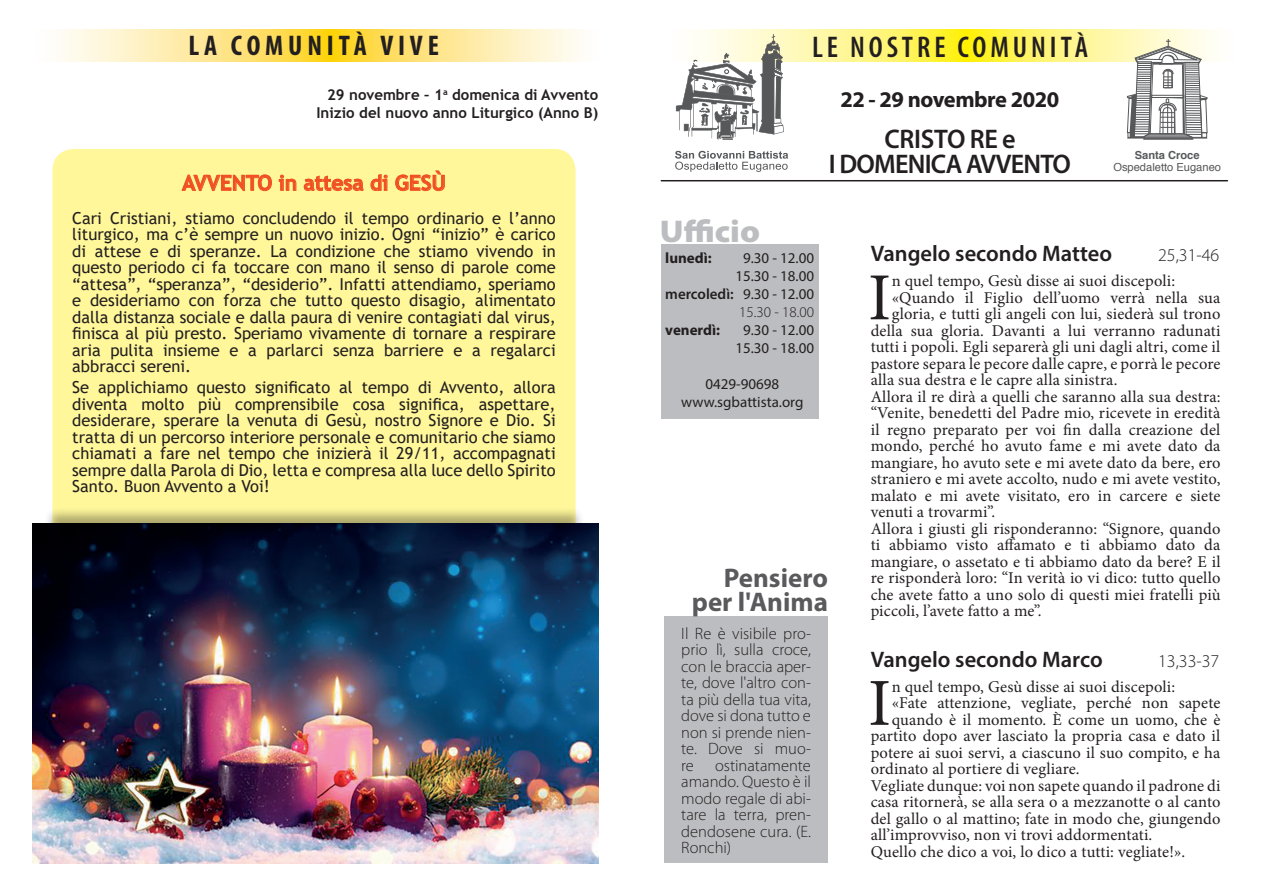
<style>
.page{position:relative;width:1263px;height:893px;background:#fff}
.page>*{position:absolute;margin:0;border:0;box-sizing:border-box;transform-origin:0 0}
.t1{font:67.2px "Minion Pro";color:#231f20}
.t2{font:900 semi-expanded 31.5px "Myriad Pro";color:#bcbdc0}
.t3{font:600 condensed 30px "Myriad Pro";letter-spacing:.13em;color:#231f20}
.t4{font:700 condensed 28.5px "Myriad Pro";letter-spacing:.17em;color:#231f20}
.t5{font:600 27px/25.5px "Myriad Pro";letter-spacing:-.03em;color:#231f20;text-align:center}
.t6{font:700 27px/24px "Myriad Pro";color:#5a5a5d;text-align:right}
.t7{font:600 22.5px "Myriad Pro";color:#231f20}
.t8{font:700 22.5px "Myriad Pro";letter-spacing:-.02em;color:#231f20}
.t9{font:700 21px "Trebuchet MS";color:#f05022}
.t10{font:300 18px "Myriad Pro";color:#231f20}
.t11{font:16.5px "Minion Pro";letter-spacing:.01em;color:#231f20}
.t12{font:16.5px/16.5px "Trebuchet MS";color:#231f20;text-align:justify}
.t13{font:300 16.5px/16.5px "Myriad Pro";color:#231f20;text-align:justify}
.t14{font:15px/18px "Myriad Pro";color:#231f20;text-align:center}
.t15{font:700 15px/18px "Trebuchet MS";color:#231f20;text-align:right}
.t16{font:700 15px "Myriad Pro";color:#231f20}
.t17{font:11.1px "Helvetica";color:#57585a}
.t18{font:700 11.1px "Helvetica";color:#57585a}
.s1{font-weight:600}
.s2{font-weight:300}
.s3{font-weight:700}
</style>
<div class="page">
<svg style="left:698px;top:30px;width:516px;height:32px;background:#fff57d"></svg>
<svg style="left:675px;top:151px;width:113px;height:21px"></svg>
<svg style="left:676px;top:34px;width:108px;height:106px"></svg>
<svg style="left:1127px;top:39px;width:80px;height:101px"></svg>
<div style="left:661px;top:244px;width:158px;height:175px;background:#bcbdc0"></div>
<div style="left:52px;top:149px;width:523px;height:405px;background:#fff79a;border-radius:21px"></div>
<div style="left:44px;top:507px;width:541px;height:63px;background:#231f20;opacity:.75"></div>
<img style="left:33px;top:524px;width:565px;height:339px">
<svg style="left:61px;top:30px;width:520px;height:32px;background:#fee893"></svg>
<hr style="left:661px;top:180px;width:566px;height:1px;background:#231f20">
<div style="left:664px;top:617px;width:164px;height:246px;background:#bcbdc0"></div>
<svg style="left:181px;top:174px;width:91px;height:17px"></svg>
<svg style="left:279px;top:174px;width:18px;height:17px"></svg>
<svg style="left:304px;top:175px;width:60px;height:16px"></svg>
<svg style="left:370px;top:174px;width:18px;height:17px"></svg>
<svg style="left:395px;top:170px;width:50px;height:21px"></svg>
<h3 class="t4" style="left:188px;top:28px;width:252px">LA COMUNITÀ VIVE</h3>
<p class="t15" style="left:316px;top:86px;width:283px">29 novembre – 1<sup>a</sup> domenica di Avvento<br>Inizio del nuovo anno Liturgico (Anno B)</p>
<p class="t9" style="left:182px;top:170px;width:265px">AVVENTO in attesa di GESÙ</p>
<p class="t12" style="left:72px;top:210px;width:485px">Cari Cristiani, stiamo concludendo il tempo ordinario e l’anno liturgico, ma c’è sempre un nuovo inizio. Ogni “inizio” è carico di attese e di speranze. La condizione che stiamo vivendo in questo periodo ci fa toccare con mano il senso di parole come “attesa”, “speranza”, “desiderio”. Infatti attendiamo, speriamo e desideriamo con forza che tutto questo disagio, alimentato dalla distanza sociale e dalla paura di venire contagiati dal virus, finisca al più presto. Speriamo vivamente di tornare a respirare aria pulita insieme e a parlarci senza barriere e a regalarci abbracci sereni.</p>
<p class="t12" style="left:72px;top:379px;width:485px">Se applichiamo questo significato al tempo di Avvento, allora diventa molto più comprensibile cosa significa, aspettare, desiderare, sperare la venuta di Gesù, nostro Signore e Dio. Si tratta di un percorso interiore personale e comunitario che siamo chiamati a fare nel tempo che inizierà il 29/11, accompagnati sempre dalla Parola di Dio, letta e compresa alla luce dello Spirito Santo. Buon Avvento a Voi!</p>
<h3 class="t3" style="left:812px;top:30px;width:277px">LE NOSTRE COMUNITÀ</h3>
<h3 class="t8" style="left:840px;top:85px;width:220px">22 - 29 novembre 2020</h3>
<h3 class="t5" style="left:829px;top:125px;width:244px">CRISTO RE e<br>I DOMENICA AVVENTO</h3>
<p class="t18" style="left:1135px;top:147px;width:66px">Santa Croce</p>
<p class="t17" style="left:1113px;top:158px;width:109px">Ospedaletto Euganeo</p>
<h2 class="t2" style="left:660px;top:213px;width:102px">Ufficio</h2>
<p class="t16" style="left:665px;top:248px;width:48px">lunedì:</p>
<p class="t14" style="left:665px;top:249px;width:150px;text-align:right">9.30 - 12.00<br>15.30 - 18.00 <span class="s1">mercoledì:</span> 9.30 - 12.00<br><span class="s2">15.30 - 18.00</span></p>
<p class="t16" style="left:665px;top:320px;width:56px">venerdì:</p>
<p class="t14" style="left:735px;top:321px;width:80px">9.30 - 12.00<br>15.30 - 18.00</p>
<p class="t14" style="left:681px;top:375px;width:124px">0429-90698 www.sgbattista.org</p>
<h3 class="t6" style="left:692px;top:565px;width:138px">Pensiero per l'Anima</h3>
<p class="t13" style="left:681px;top:625px;width:131px">Il Re è visibile pro&shy;prio lì, sulla croce, con le braccia aper&shy;te, dove l'altro con&shy;ta più della tua vita, dove si dona tutto e non si prende nien&shy;te. Dove si muo&shy;re</p>
<p class="t13" style="left:681px;top:757px;width:131px;text-indent:34px">ostinatamente amando. Questo è il modo regale di abi&shy;tare la terra, pren&shy;dendosene cura. (E.<br>Ronchi)</p>
<h3 class="t7" style="left:871px;top:239px;width:243px">Vangelo secondo Matteo</h3>
<p class="t10" style="left:1158px;top:244px;width:63px">25,31-46</p>
<h1 class="t1" style="left:868px;top:253px;width:24px">I</h1>
<p class="t11" style="left:892px;top:270px;width:285px">n quel tempo, Gesù disse ai suoi discepoli:</p>
<p class="t11" style="left:892px;top:286px;width:330px">«Quando il Figlio dell’uomo verrà nella sua</p>
<p class="t11" style="left:892px;top:303px;width:330px">gloria, e tutti gli angeli con lui, siederà sul trono</p>
<p class="t11" style="left:871px;top:319px;width:351px">della sua gloria. Davanti a lui verranno radunati</p>
<p class="t11" style="left:871px;top:336px;width:351px">tutti i popoli. Egli separerà gli uni dagli altri, come il</p>
<p class="t11" style="left:871px;top:352px;width:351px">pastore separa le pecore dalle capre, e porrà le pecore</p>
<p class="t11" style="left:871px;top:369px;width:248px">alla sua destra e le capre alla sinistra.</p>
<p class="t11" style="left:871px;top:385px;width:351px">Allora il re dirà a quelli che saranno alla sua destra:</p>
<p class="t11" style="left:871px;top:402px;width:351px">“Venite, benedetti del Padre mio, ricevete in eredità</p>
<p class="t11" style="left:871px;top:418px;width:351px">il regno preparato per voi fin dalla creazione del</p>
<p class="t11" style="left:871px;top:435px;width:351px">mondo, perché ho avuto fame e mi avete dato da</p>
<p class="t11" style="left:871px;top:451px;width:351px">mangiare, ho avuto sete e mi avete dato da bere, ero</p>
<p class="t11" style="left:871px;top:468px;width:351px">straniero e mi avete accolto, nudo e mi avete vestito,</p>
<p class="t11" style="left:871px;top:484px;width:351px">malato e mi avete visitato, ero in carcere e siete</p>
<p class="t11" style="left:871px;top:501px;width:126px">venuti a trovarmi”.</p>
<p class="t11" style="left:871px;top:517px;width:351px">Allora i giusti gli risponderanno: “Signore, quando</p>
<p class="t11" style="left:871px;top:534px;width:351px">ti abbiamo visto affamato e ti abbiamo dato da</p>
<p class="t11" style="left:871px;top:550px;width:351px">mangiare, o assetato e ti abbiamo dato da bere? E il</p>
<p class="t11" style="left:871px;top:567px;width:351px">re risponderà loro: “In verità io vi dico: tutto quello</p>
<p class="t11" style="left:871px;top:583px;width:351px">che avete fatto a uno solo di questi miei fratelli più</p>
<p class="t11" style="left:871px;top:600px;width:173px">piccoli, l’avete fatto a me”.</p>
<h3 class="t7" style="left:871px;top:645px;width:233px">Vangelo secondo Marco</h3>
<p class="t10" style="left:1158px;top:650px;width:63px">13,33-37</p>
<h1 class="t1" style="left:868px;top:658px;width:24px">I</h1>
<p class="t11" style="left:892px;top:675px;width:285px">n quel tempo, Gesù disse ai suoi discepoli:</p>
<p class="t11" style="left:892px;top:692px;width:330px">«Fate attenzione, vegliate, perché non sapete</p>
<p class="t11" style="left:892px;top:708px;width:330px">quando è il momento. È come un uomo, che è</p>
<p class="t11" style="left:871px;top:725px;width:351px">partito dopo aver lasciato la propria casa e dato il</p>
<p class="t11" style="left:871px;top:741px;width:351px">potere ai suoi servi, a ciascuno il suo compito, e ha</p>
<p class="t11" style="left:871px;top:758px;width:210px">ordinato al portiere di vegliare.</p>
<p class="t11" style="left:871px;top:774px;width:351px">Vegliate dunque: voi non sapete quando il padrone di</p>
<p class="t11" style="left:871px;top:791px;width:351px">casa ritornerà, se alla sera o a mezzanotte o al canto</p>
<p class="t11" style="left:871px;top:807px;width:351px">del gallo o al mattino; fate in modo che, giungendo</p>
<p class="t11" style="left:871px;top:824px;width:283px">all’improvviso, non vi trovi addormentati.</p>
<p class="t11" style="left:871px;top:840px;width:316px">Quello che dico a voi, lo dico a tutti: vegliate!».</p>
<p class="t14" style="left:844px;top:772px;width:353px;text-align:left">Jan Cornelisz Vermeyen, <span class="s3">Trinità</span>, prima metà del XVI sec..<br>Olio su tavola. Museo del Prado a Madrid.</p>
</div>
